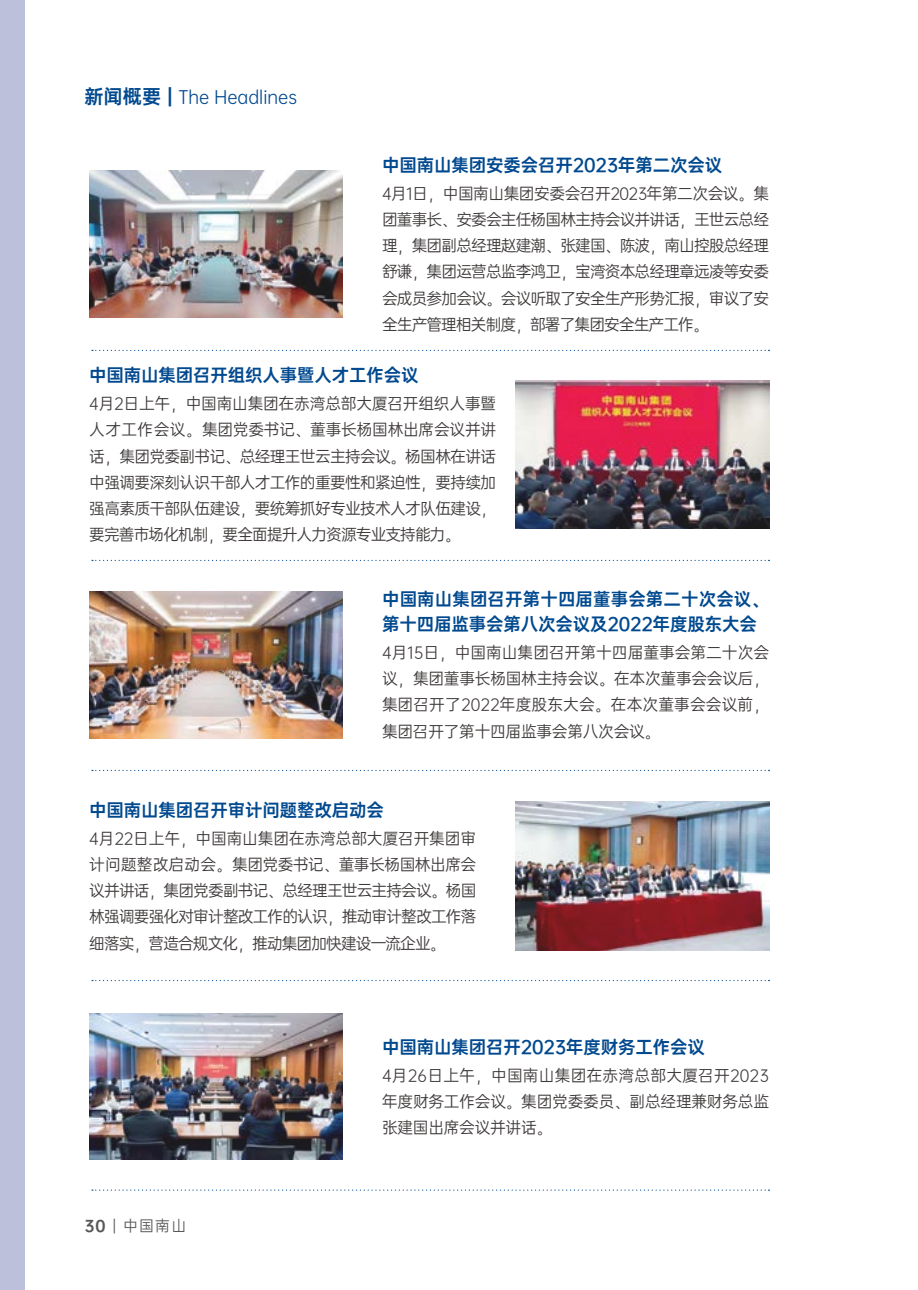
<style>
.page{position:relative;width:918px;height:1290px;background:#fff}
.page>*{position:absolute;margin:0;border:0;box-sizing:border-box;transform-origin:0 0}
.t1{font:17.5px/24.5px "OPPO Sans B";letter-spacing:-.01em;color:#00498f}
.t2{font:17.5px "OPPO Sans R";color:#00498f}
.t3{font:15.75px/26.2px "OPPO Sans R";letter-spacing:-.055em;color:#3e3a39;text-align:justify}
.t4{font:14.88px "OPPO Sans R";color:#595757}
.s1{font-family:"OPPO Sans B";font-size:19.25px}
.s2{font-family:"OPPO Sans H"}
</style>
<div class="page">
<div style="left:0;top:0;width:25px;height:1290px;background:#bcc0db"></div>
<img style="left:515px;top:380px;width:254px;height:149px">
<img style="left:89px;top:591px;width:254px;height:147px">
<img style="left:515px;top:802px;width:254px;height:148px">
<svg style="left:92px;top:350px;width:677px;height:1px"></svg>
<svg style="left:92px;top:560px;width:677px;height:1px"></svg>
<svg style="left:92px;top:770px;width:677px;height:1px"></svg>
<svg style="left:92px;top:980px;width:677px;height:1px"></svg>
<svg style="left:92px;top:1189px;width:677px;height:2px"></svg>
<img style="left:89px;top:171px;width:254px;height:146px">
<img style="left:89px;top:1013px;width:254px;height:146px">
<p class="t2" style="left:84px;top:83px;width:214px"><span class="s1">新闻概要 |</span> The Headlines</p>
<p class="t1" style="left:382px;top:151px;width:342px">中国南山集团安委会召开2023年第二次会议</p>
<p class="t3" style="left:382px;top:179px;width:389px">4月1日，中国南山集团安委会召开2023年第二次会议。集团董事长、安委会主任杨国林主持会议并讲话，王世云总经理，集团副总经理赵建潮、张建国、陈波，南山控股总经理舒谦，集团运营总监李鸿卫，宝湾资本总经理章远凌等安委会成员参加会议。会议听取了安全生产形势汇报，审议了安全生产管理相关制度，部署了集团安全生产工作。</p>
<p class="t1" style="left:89px;top:361px;width:331px">中国南山集团召开组织人事暨人才工作会议</p>
<p class="t3" style="left:89px;top:390px;width:408px">4月2日上午，中国南山集团在赤湾总部大厦召开组织人事暨人才工作会议。集团党委书记、董事长杨国林出席会议并讲话，集团党委副书记、总经理王世云主持会议。杨国林在讲话中强调要深刻认识干部人才工作的重要性和紧迫性，要持续加强高素质干部队伍建设，要统筹抓好专业技术人才队伍建设，要完善市场化机制，要全面提升人力资源专业支持能力。</p>
<p class="t1" style="left:382px;top:586px;width:388px">中国南山集团召开第十四届董事会第二十次会议、第十四届监事会第八次会议及2022年度股东大会</p>
<p class="t3" style="left:382px;top:638px;width:389px">4月15日，中国南山集团召开第十四届董事会第二十次会议，集团董事长杨国林主持会议。在本次董事会会议后，集团召开了2022年度股东大会。在本次董事会会议前，集团召开了第十四届监事会第八次会议。</p>
<p class="t1" style="left:89px;top:796px;width:296px">中国南山集团召开审计问题整改启动会</p>
<p class="t3" style="left:89px;top:824px;width:389px">4月22日上午，中国南山集团在赤湾总部大厦召开集团审计问题整改启动会。集团党委书记、董事长杨国林出席会议并讲话，集团党委副书记、总经理王世云主持会议。杨国林强调要强化对审计整改工作的认识，推动审计整改工作落细落实，营造合规文化，推动集团加快建设一流企业。</p>
<p class="t4" style="left:84px;top:1214px;width:103px"><span class="s2">30</span> | 中国南山</p>
<p class="t1" style="left:382px;top:1033px;width:324px">中国南山集团召开2023年度财务工作会议</p>
<p class="t3" style="left:382px;top:1061px;width:388px">4月26日上午，中国南山集团在赤湾总部大厦召开2023年度财务工作会议。集团党委委员、副总经理兼财务总监张建国出席会议并讲话。</p>
</div>
